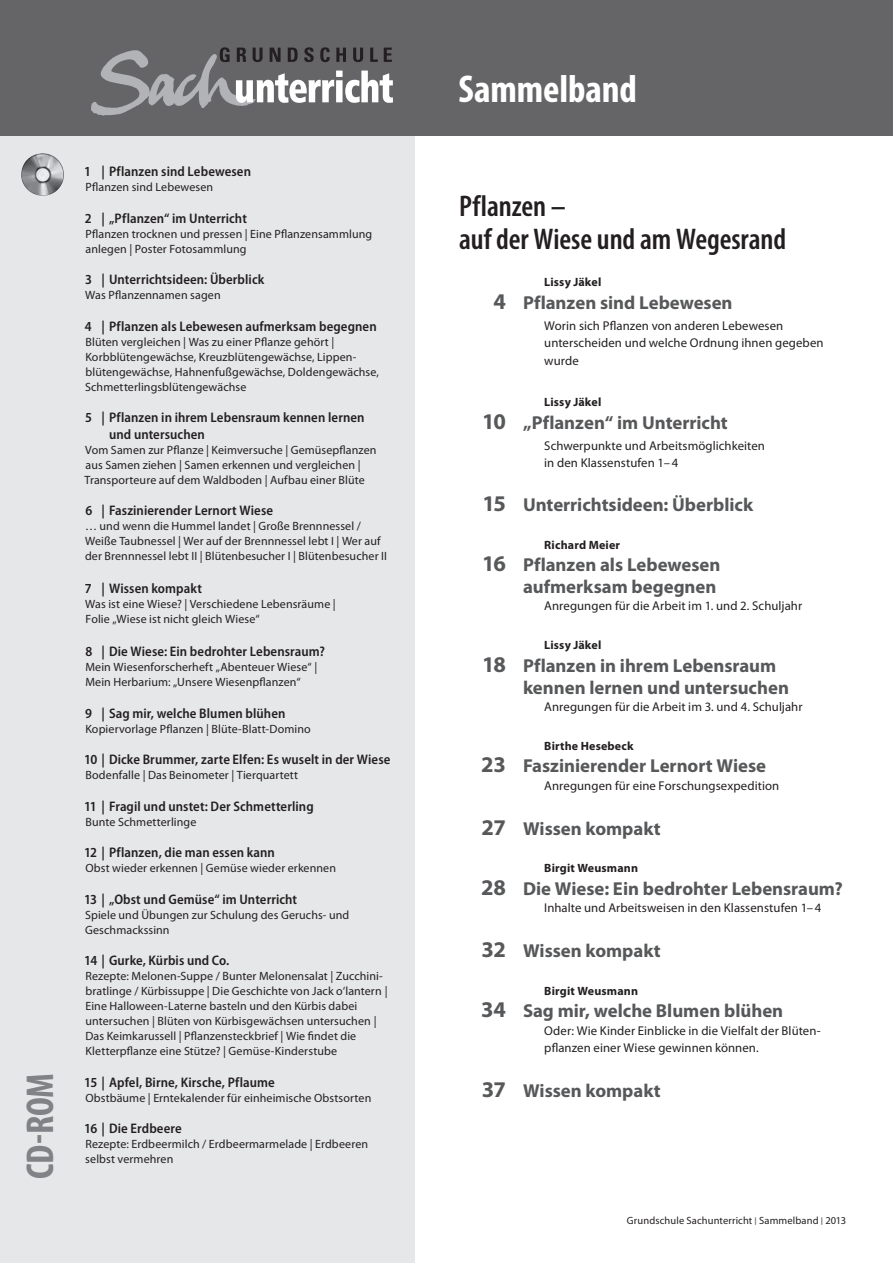
<style>
.page{position:relative;width:893px;height:1263px;background:#fff}
.page>*{position:absolute;margin:0;border:0;box-sizing:border-box;transform-origin:0 0}
.t1{font:700 condensed 39px "Myriad Pro";letter-spacing:-.005em;color:#fff}
.t2{font:700 condensed 39px "Myriad Pro";color:#808285}
.t3{font:600 condensed 30px/33px "Myriad Pro";letter-spacing:-.005em;color:#231f20}
.t4{font:700 18.75px/21.8px "Myriad Pro";color:#57585a;text-align:right}
.t5{font:600 semi-condensed 13.8px/16.5px "Myriad Pro";letter-spacing:.005em;color:#231f20}
.t6{font:12.75px/17.2px "Myriad Pro";letter-spacing:.005em;color:#231f20}
.t7{font:12px/15px "Myriad Pro";letter-spacing:.01em;color:#231f20}
.t8{font:700 12px "Myriad Pro";letter-spacing:.015em;color:#231f20}
.t9{font:10.5px "Myriad Pro";letter-spacing:.01em;color:#231f20}
.s1{font-size:22.5px}
.s2{font-weight:900;font-size:7.5px;color:#6c6d70}
</style>
<div class="page">
<div style="left:0;top:0;width:893px;height:136px;background:#656568"></div>
<div style="left:0;top:136px;width:415px;height:1127px;background:#e6e7e9"></div>
<svg style="left:91px;top:47px;width:302px;height:69px"></svg>
<img style="left:21px;top:153px;width:43px;height:43px">
<h1 class="t2" style="left:19px;top:1179px;width:107px;rotate:-90deg">CD ROM</h1>
<p class="t5" style="left:84px;top:164px;width:169px">1 | Pflanzen sind Lebewesen</p>
<p class="t7" style="left:86px;top:180px;width:129px">Pflanzen sind Lebewesen</p>
<p class="t5" style="left:85px;top:210px;width:164px">2 | „Pflanzen“ im Unterricht</p>
<p class="t7" style="left:86px;top:226px;width:288px">Pflanzen trocknen und pressen | Eine Pflanzensammlung anlegen | Poster Fotosammlung</p>
<p class="t5" style="left:85px;top:272px;width:181px">3 | Unterrichtsideen: Überblick</p>
<p class="t7" style="left:85px;top:288px;width:137px">Was Pflanzennamen sagen</p>
<p class="t5" style="left:85px;top:318px;width:293px">4 | Pflanzen als Lebewesen aufmerksam begegnen</p>
<p class="t7" style="left:85px;top:334px;width:295px">Blüten vergleichen | Was zu einer Pflanze gehört | Korbblütengewächse, Kreuzblütengewächse, Lippen&shy;blütengewächse, Hahnenfußgewächse, Doldengewächse, Schmetterlingsblütengewächse</p>
<p class="t5" style="left:109px;top:410px;width:257px;text-indent:-24px">5 | Pflanzen in ihrem Lebensraum kennen lernen und untersuchen</p>
<p class="t7" style="left:85px;top:442px;width:293px">Vom Samen zur Pflanze | Keimversuche | Gemüsepflanzen aus Samen ziehen | Samen erkennen und vergleichen |<br>Transporteure auf dem Waldboden | Aufbau einer Blüte</p>
<p class="t5" style="left:85px;top:503px;width:189px">6 | Faszinierender Lernort Wiese</p>
<p class="t7" style="left:85px;top:519px;width:303px">… und wenn die Hummel landet | Große Brennnessel /<br>Weiße Taubnessel | Wer auf der Brennnessel lebt I | Wer auf der Brennnessel lebt II | Blütenbesucher I | Blütenbesucher II</p>
<p class="t5" style="left:85px;top:581px;width:119px">7 | Wissen kompakt</p>
<p class="t7" style="left:85px;top:597px;width:252px">Was ist eine Wiese? | Verschiedene Lebensräume |<br>Folie „Wiese ist nicht gleich Wiese“</p>
<p class="t5" style="left:86px;top:644px;width:241px">8 | Die Wiese: Ein bedrohter Lebensraum?</p>
<p class="t7" style="left:85px;top:660px;width:233px">Mein Wiesenforscherheft „Abenteuer Wiese“ |<br>Mein Herbarium: „Unsere Wiesenpflanzen“</p>
<p class="t5" style="left:85px;top:705px;width:202px">9 | Sag mir, welche Blumen blühen</p>
<p class="t7" style="left:86px;top:721px;width:227px">Kopiervorlage Pflanzen | Blüte-Blatt-Domino</p>
<p class="t5" style="left:84px;top:752px;width:308px">10 | Dicke Brummer, zarte Elfen: Es wuselt in der Wiese</p>
<p class="t7" style="left:86px;top:768px;width:214px">Bodenfalle | Das Beinometer | Tierquartett</p>
<p class="t5" style="left:84px;top:798px;width:231px">11 | Fragil und unstet: Der Schmetterling</p>
<p class="t7" style="left:86px;top:814px;width:112px">Bunte Schmetterlinge</p>
<p class="t5" style="left:84px;top:845px;width:192px">12 | Pflanzen, die man essen kann</p>
<p class="t7" style="left:85px;top:861px;width:252px">Obst wieder erkennen | Gemüse wieder erkennen</p>
<p class="t5" style="left:84px;top:891px;width:215px">13 | „Obst und Gemüse“ im Unterricht</p>
<p class="t7" style="left:85px;top:907px;width:266px">Spiele und Übungen zur Schulung des Geruchs- und<br>Geschmackssinn</p>
<p class="t5" style="left:84px;top:953px;width:147px">14 | Gurke, Kürbis und Co.</p>
<p class="t7" style="left:85px;top:969px;width:304px">Rezepte: Melonen-Suppe / Bunter Melonensalat | Zucchini&shy;bratlinge / Kürbissuppe | Die Geschichte von Jack o‘lantern | Eine Halloween-Laterne basteln und den Kürbis dabei untersuchen | Blüten von Kürbisgewächsen untersuchen | Das Keimkarussell | Pflanzensteckbrief | Wie findet die Kletterpflanze eine Stütze? | Gemüse-Kinderstube</p>
<p class="t5" style="left:84px;top:1074px;width:192px">15 | Apfel, Birne, Kirsche, Pflaume</p>
<p class="t7" style="left:85px;top:1090px;width:287px">Obstbäume | Erntekalender für einheimische Obstsorten</p>
<p class="t5" style="left:84px;top:1121px;width:99px">16 | Die Erdbeere</p>
<p class="t7" style="left:85px;top:1137px;width:284px">Rezepte: Erdbeermilch / Erdbeermarmelade | Erdbeeren selbst vermehren</p>
<h1 class="t1" style="left:459px;top:68px;width:180px">Sammelband</h1>
<h2 class="t3" style="left:459px;top:190px;width:328px">Pflanzen –<br>auf der Wiese und am Wegesrand</h2>
<p class="t8" style="left:544px;top:275px;width:59px">Lissy Jäkel</p>
<h3 class="t4" style="left:494px;top:292px;width:241px"><span class="s1">4</span> Pflanzen sind Lebewesen</h3>
<p class="t6" style="left:544px;top:317px;width:281px">Worin sich Pflanzen von anderen Lebewesen unterscheiden und welche Ordnung ihnen gegeben wurde</p>
<p class="t8" style="left:544px;top:395px;width:59px">Lissy Jäkel</p>
<h3 class="t4" style="left:482px;top:412px;width:247px"><span class="s1">10</span> „Pflanzen“ im Unterricht</h3>
<p class="t6" style="left:544px;top:437px;width:222px">Schwerpunkte und Arbeitsmöglichkeiten in den Klassenstufen 1– 4</p>
<h3 class="t4" style="left:482px;top:494px;width:272px"><span class="s1">15</span> Unterrichtsideen: Überblick</h3>
<p class="t8" style="left:544px;top:538px;width:77px">Richard Meier</p>
<h3 class="t4" style="left:482px;top:554px;width:240px"><span class="s1">16</span> Pflanzen als Lebewesen aufmerksam begegnen</h3>
<p class="t6" style="left:544px;top:598px;width:259px">Anregungen für die Arbeit im 1. und 2. Schuljahr</p>
<p class="t8" style="left:544px;top:639px;width:59px">Lissy Jäkel</p>
<h3 class="t4" style="left:523px;top:655px;width:268px;text-align:left;text-indent:-41px"><span class="s1">18</span> Pflanzen in ihrem Lebensraum kennen lernen und untersuchen</h3>
<p class="t6" style="left:544px;top:698px;width:260px">Anregungen für die Arbeit im 3. und 4. Schuljahr</p>
<p class="t8" style="left:544px;top:739px;width:91px">Birthe Hesebeck</p>
<h3 class="t4" style="left:481px;top:755px;width:286px"><span class="s1">23</span> Faszinierender Lernort Wiese</h3>
<p class="t6" style="left:544px;top:777px;width:237px">Anregungen für eine Forschungsexpedition</p>
<h3 class="t4" style="left:482px;top:818px;width:181px"><span class="s1">27</span> Wissen kompakt</h3>
<p class="t8" style="left:544px;top:862px;width:95px">Birgit Weusmann</p>
<h3 class="t4" style="left:481px;top:878px;width:363px"><span class="s1">28</span> Die Wiese: Ein bedrohter Lebensraum?</h3>
<p class="t6" style="left:544px;top:899px;width:279px">Inhalte und Arbeitsweisen in den Klassenstufen 1– 4</p>
<h3 class="t4" style="left:482px;top:940px;width:181px"><span class="s1">32</span> Wissen kompakt</h3>
<p class="t8" style="left:544px;top:984px;width:95px">Birgit Weusmann</p>
<h3 class="t4" style="left:481px;top:1000px;width:304px"><span class="s1">34</span> Sag mir, welche Blumen blühen</h3>
<p class="t6" style="left:544px;top:1022px;width:278px">Oder: Wie Kinder Einblicke in die Vielfalt der Blüten&shy;pflanzen einer Wiese gewinnen können.</p>
<h3 class="t4" style="left:482px;top:1080px;width:180px"><span class="s1">37</span> Wissen kompakt</h3>
<p class="t9" style="left:627px;top:1215px;width:221px">Grundschule Sachunterricht <span class="s2">|</span> Sammelband <span class="s2">|</span> 2013</p>
</div>
